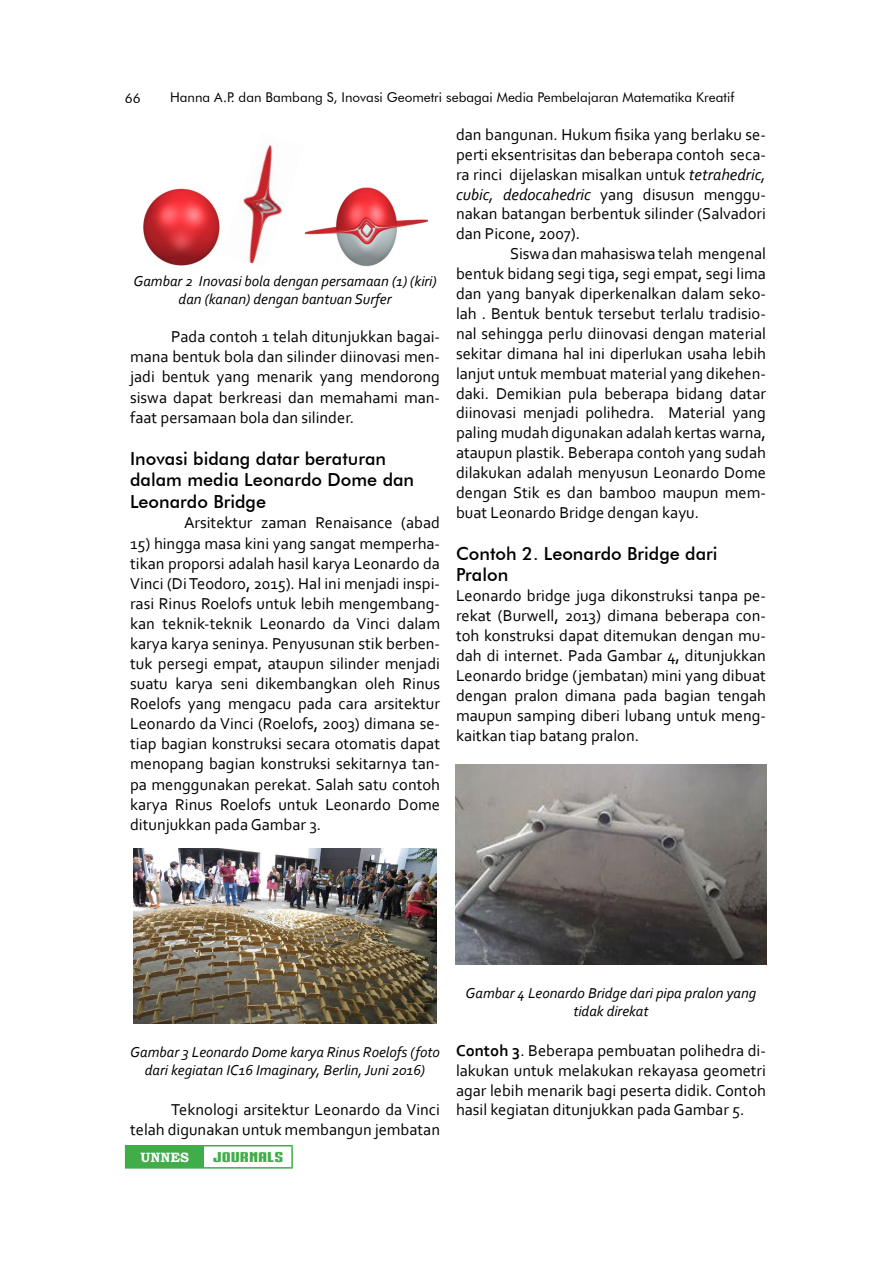
<style>
.page{position:relative;width:893px;height:1263px;background:#fff}
.page>*{position:absolute;margin:0;border:0;box-sizing:border-box;transform-origin:0 0}
.t1{font:500 18px/21.9px "Futura BT";color:#000}
.t2{font:16.5px/20px "Corbel";color:#000;text-align:justify}
.t3{font:italic 15px/18.3px "Corbel";color:#000;text-align:center}
.t4{font:13.5px "Futura BT";color:#000}
.t5{font:13.5px "IRONMANOFWAR002 NCV";color:#41ad49;scale:1.53 1}
.t6{font:700 13.5px "Bookman Old Style";color:#fff}
.s1{font-style:italic}
.s2{font-weight:700}
</style>
<div class="page">
<div style="left:126px;top:1146px;width:78px;height:22px;background:#41ad49"></div>
<hr style="left:125px;top:1145px;width:79px;height:1px;background:#41ad49">
<svg style="left:125px;top:1146px;width:1px;height:21px"></svg>
<hr style="left:204px;top:1145px;width:89px;height:1px;background:#41ad49">
<hr style="left:291px;top:1146px;width:2px;height:21px;background:#41ad49">
<hr style="left:125px;top:1167px;width:79px;height:1px;background:#41ad49">
<hr style="left:204px;top:1167px;width:89px;height:1px;background:#41ad49">
<img style="left:143px;top:188px;width:77px;height:78px">
<img style="left:243px;top:144px;width:40px;height:120px">
<img style="left:306px;top:187px;width:121px;height:80px">
<img style="left:133px;top:848px;width:304px;height:175px">
<img style="left:455px;top:764px;width:312px;height:201px">
<p class="t4" style="left:125px;top:90px;width:17px">66</p>
<p class="t4" style="left:170px;top:89px;width:566px">Hanna A.P. dan Bambang S, Inovasi Geometri sebagai Media Pembelajaran Matematika Kreatif</p>
<p class="t3" style="left:133px;top:271px;width:305px">Gambar 2 Inovasi bola dengan persamaan (1) (kiri) dan (kanan) dengan bantuan Surfer</p>
<p class="t2" style="left:130px;top:326px;width:311px;text-indent:41px">Pada contoh 1 telah ditunjukkan bagai&shy;mana bentuk bola dan silinder diinovasi men&shy;jadi bentuk yang menarik yang mendorong siswa dapat berkreasi dan memahami man&shy;faat persamaan bola dan silinder.</p>
<p class="t1" style="left:130px;top:447px;width:286px">Inovasi bidang datar beraturan dalam media Leonardo Dome dan<br>Leonardo Bridge</p>
<p class="t2" style="left:184px;top:513px;width:257px">Arsitektur zaman Renaisance (abad</p>
<p class="t2" style="left:130px;top:533px;width:311px">15) hingga masa kini yang sangat memperha&shy;tikan proporsi adalah hasil karya Leonardo da Vinci (Di Teodoro, 2015). Hal ini menjadi inspi&shy;rasi Rinus Roelofs untuk lebih mengembang&shy;kan teknik-teknik Leonardo da Vinci dalam karya karya seninya. Penyusunan stik berben&shy;tuk persegi empat, ataupun silinder menjadi suatu karya seni dikembangkan oleh Rinus Roelofs yang mengacu pada cara arsitektur Leonardo da Vinci (Roelofs, 2003) dimana se&shy;tiap bagian konstruksi secara otomatis dapat menopang bagian konstruksi sekitarnya tan&shy;pa menggunakan perekat. Salah satu contoh karya Rinus Roelofs untuk Leonardo Dome ditunjukkan pada Gambar 3.</p>
<p class="t2" style="left:456px;top:124px;width:311px">dan bangunan. Hukum fisika yang berlaku se&shy;perti eksentrisitas dan beberapa contoh seca&shy;ra rinci dijelaskan misalkan untuk <span class="s1">tetrahedric, cubic, dedocahedric</span> yang disusun menggu&shy;nakan batangan berbentuk silinder (Salvadori dan Picone, 2007).</p>
<p class="t2" style="left:456px;top:243px;width:311px;text-indent:54px">Siswa dan mahasiswa telah mengenal bentuk bidang segi tiga, segi empat, segi lima dan yang banyak diperkenalkan dalam seko&shy;lah . Bentuk bentuk tersebut terlalu tradisio&shy;nal sehingga perlu diinovasi dengan material sekitar dimana hal ini diperlukan usaha lebih lanjut untuk membuat material yang dikehen&shy;daki. Demikian pula beberapa bidang datar diinovasi menjadi polihedra. Material yang paling mudah digunakan adalah kertas warna, ataupun plastik. Beberapa contoh yang sudah dilakukan adalah menyusun Leonardo Dome dengan Stik es dan bamboo maupun mem&shy;buat Leonardo Bridge dengan kayu.</p>
<p class="t1" style="left:456px;top:542px;width:263px">Contoh 2. Leonardo Bridge dari<br>Pralon</p>
<p class="t2" style="left:456px;top:585px;width:311px">Leonardo bridge juga dikonstruksi tanpa pe&shy;rekat (Burwell, 2013) dimana beberapa con&shy;toh konstruksi dapat ditemukan dengan mu&shy;dah di internet. Pada Gambar 4, ditunjukkan Leonardo bridge (jembatan) mini yang dibuat dengan pralon dimana pada bagian tengah maupun samping diberi lubang untuk meng&shy;kaitkan tiap batang pralon.</p>
<p class="t3" style="left:130px;top:1042px;width:311px">Gambar 3 Leonardo Dome karya Rinus Roelofs (foto dari kegiatan IC16 Imaginary, Berlin, Juni 2016)</p>
<p class="t2" style="left:130px;top:1099px;width:311px;text-align:right">Teknologi arsitektur Leonardo da Vinci<br>telah digunakan untuk membangun jembatan</p>
<p class="t6" style="left:141px;top:1147px;width:50px">UNNES</p>
<p class="t5" style="left:213px;top:1147px;width:48px">JOURNALS</p>
<p class="t3" style="left:466px;top:983px;width:292px">Gambar 4 Leonardo Bridge dari pipa pralon yang tidak direkat</p>
<p class="t2" style="left:456px;top:1040px;width:311px"><span class="s2">Contoh 3</span>. Beberapa pembuatan polihedra di&shy;lakukan untuk melakukan rekayasa geometri agar lebih menarik bagi peserta didik. Contoh hasil kegiatan ditunjukkan pada Gambar 5.</p>
</div>
